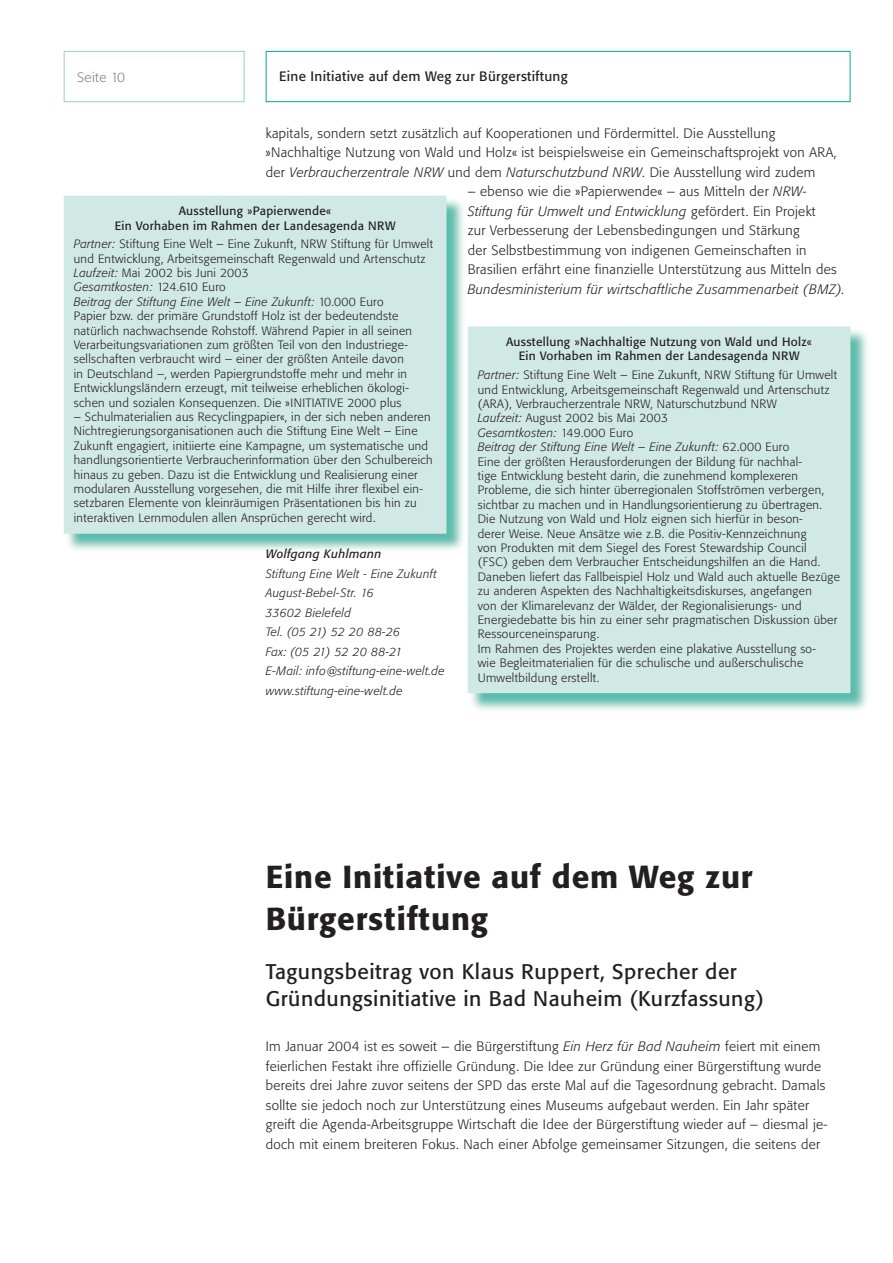
<style>
.page{position:relative;width:893px;height:1263px;background:#fff}
.page>*{position:absolute;margin:0;border:0;box-sizing:border-box;transform-origin:0 0}
.t1{font:500 31.5px/42px "Tn T Form BSK";letter-spacing:.025em;color:#231f20}
.t2{font:21px/27px "Tn T Form BSK";letter-spacing:.025em;color:#231f20}
.t3{font:300 13.5px/19.5px "Tn T Form BSK";letter-spacing:.025em;color:#231f20}
.t4{font:italic 300 13.5px "Tn T Form BSK";letter-spacing:.025em;color:#231f20}
.t5{font:13.5px "Tn T Form BSK";letter-spacing:.025em;color:#231f20}
.t6{font:300 13.5px "Tn T Form BSK";letter-spacing:.025em;color:#808285}
.t7{font:300 12px/14.4px "Tn T Form BSK";letter-spacing:.025em;color:#231f20}
.t8{font:italic 300 12px/19.5px "Tn T Form BSK";letter-spacing:.025em;color:#231f20}
.t9{font:12px/14.4px "Tn T Form BSK";letter-spacing:.025em;color:#231f20;text-align:center}
.t10{font:italic 12px "Tn T Form BSK";letter-spacing:.025em;color:#231f20}
.s1{font-style:italic}
</style>
<div class="page">
<div style="left:266px;top:51px;width:584px;height:51px;border:1px solid #00ac96"></div>
<div style="left:64px;top:51px;width:180px;height:51px;border:1px solid #94d0c5"></div>
<img style="left:67px;top:196px;width:396px;height:354px">
<div style="left:65px;top:196px;width:381px;height:337px;background:#d1e9e4"></div>
<div style="left:64px;top:196px;width:382px;height:338px;border:2px solid #d1e9e4"></div>
<img style="left:470px;top:327px;width:397px;height:383px">
<div style="left:468px;top:327px;width:382px;height:365px;background:#d1e9e4"></div>
<p class="t6" style="left:77px;top:69px;width:49px">Seite 10</p>
<p class="t5" style="left:279px;top:68px;width:290px">Eine Initiative auf dem Weg zur Bürgerstiftung</p>
<p class="t3" style="left:266px;top:123px;width:572px">kapitals, sondern setzt zusätzlich auf Kooperationen und Fördermittel. Die Ausstellung »Nachhaltige Nutzung von Wald und Holz« ist beispielsweise ein Gemeinschaftsprojekt von ARA, der <span class="s1">Verbraucherzentrale NRW</span> und dem <span class="s1">Naturschutzbund NRW</span>. Die Ausstellung wird zudem</p>
<p class="t3" style="left:468px;top:182px;width:370px">– ebenso wie die »Papierwende« – aus Mitteln der <span class="s1">NRW-Stiftung für Umwelt und Entwicklung</span> gefördert. Ein Projekt<br>zur Verbesserung der Lebensbedingungen und Stärkung<br>der Selbstbestimmung von indigenen Gemeinschaften in Brasilien erfährt eine finanzielle Unterstützung aus Mitteln des</p>
<p class="t4" style="left:468px;top:281px;width:379px">Bundesministerium für wirtschaftliche Zusammenarbeit (BMZ).</p>
<p class="t9" style="left:115px;top:204px;width:282px">Ausstellung »Papierwende«<br>Ein Vorhaben im Rahmen der Landesagenda NRW</p>
<p class="t7" style="left:74px;top:237px;width:361px"><span class="s1">Partner:</span> Stiftung Eine Welt – Eine Zukunft, NRW Stiftung für Umwelt und Entwicklung, Arbeitsgemeinschaft Regenwald und Artenschutz <span class="s1">Laufzeit:</span> Mai 2002 bis Juni 2003<br><span class="s1">Gesamtkosten:</span> 124.610 Euro<br><span class="s1">Beitrag der Stiftung Eine Welt – Eine Zukunft:</span> 10.000 Euro<br>Papier bzw. der primäre Grundstoff Holz ist der bedeutendste natürlich nachwachsende Rohstoff. Während Papier in all seinen Verarbeitungsvariationen zum größten Teil von den Industriege&shy;sellschaften verbraucht wird – einer der größten Anteile davon<br>in Deutschland –, werden Papiergrundstoffe mehr und mehr in Entwicklungsländern erzeugt, mit teilweise erheblichen ökologi&shy;schen und sozialen Konsequenzen. Die »INITIATIVE 2000 plus</p>
<p class="t7" style="left:74px;top:410px;width:360px">– Schulmaterialien aus Recyclingpapier«, in der sich neben anderen Nichtregierungsorganisationen auch die Stiftung Eine Welt – Eine Zukunft engagiert, initiierte eine Kampagne, um systematische und handlungsorientierte Verbraucherinformation über den Schulbereich hinaus zu geben. Dazu ist die Entwicklung und Realisierung einer modularen Ausstellung vorgesehen, die mit Hilfe ihrer flexibel ein&shy;setzbaren Elemente von kleinräumigen Präsentationen bis hin zu interaktiven Lernmodulen allen Ansprüchen gerecht wird.</p>
<p class="t9" style="left:506px;top:335px;width:308px">Ausstellung »Nachhaltige Nutzung von Wald und Holz«<br>Ein Vorhaben im Rahmen der Landesagenda NRW</p>
<p class="t7" style="left:478px;top:368px;width:364px"><span class="s1">Partner:</span> Stiftung Eine Welt – Eine Zukunft, NRW Stiftung für Umwelt und Entwicklung, Arbeitsgemeinschaft Regenwald und Artenschutz (ARA), Verbraucherzentrale NRW, Naturschutzbund NRW<br><span class="s1">Laufzeit:</span> August 2002 bis Mai 2003<br><span class="s1">Gesamtkosten:</span> 149.000 Euro<br><span class="s1">Beitrag der Stiftung Eine Welt – Eine Zukunft:</span> 62.000 Euro<br>Eine der größten Herausforderungen der Bildung für nachhal-<br>tige Entwicklung besteht darin, die zunehmend komplexeren Probleme, die sich hinter überregionalen Stoffströmen verbergen, sichtbar zu machen und in Handlungsorientierung zu übertragen.<br>Die Nutzung von Wald und Holz eignen sich hierfür in beson-<br>derer Weise. Neue Ansätze wie z.B. die Positiv-Kennzeichnung<br>von Produkten mit dem Siegel des Forest Stewardship Council<br>(FSC) geben dem Verbraucher Entscheidungshilfen an die Hand.<br>Daneben liefert das Fallbeispiel Holz und Wald auch aktuelle Bezüge zu anderen Aspekten des Nachhaltigkeitsdiskurses, angefangen<br>von der Klimarelevanz der Wälder, der Regionalisierungs- und Energiedebatte bis hin zu einer sehr pragmatischen Diskussion über Ressourceneinsparung.<br>Im Rahmen des Projektes werden eine plakative Ausstellung so-<br>wie Begleitmaterialien für die schulische und außerschulische Umweltbildung erstellt.</p>
<p class="t10" style="left:266px;top:547px;width:117px">Wolfgang Kuhlmann</p>
<p class="t8" style="left:266px;top:564px;width:180px">Stiftung Eine Welt - Eine Zukunft<br>August-Bebel-Str. 16<br>33602 Bielefeld<br>Tel. (05 21) 52 20 88-26<br>Fax: (05 21) 52 20 88-21<br>E-Mail: info@stiftung-eine-welt.de www.stiftung-eine-welt.de</p>
<h1 class="t1" style="left:266px;top:856px;width:488px">Eine Initiative auf dem Weg zur<br>Bürgerstiftung</h1>
<h2 class="t2" style="left:266px;top:958px;width:500px">Tagungsbeitrag von Klaus Ruppert, Sprecher der<br>Gründungsinitiative in Bad Nauheim (Kurzfassung)</h2>
<p class="t3" style="left:266px;top:1037px;width:563px">Im Januar 2004 ist es soweit – die Bürgerstiftung <span class="s1">Ein Herz für Bad Nauheim</span> feiert mit einem feierlichen Festakt ihre offizielle Gründung. Die Idee zur Gründung einer Bürgerstiftung wurde bereits drei Jahre zuvor seitens der SPD das erste Mal auf die Tagesordnung gebracht. Damals sollte sie jedoch noch zur Unterstützung eines Museums aufgebaut werden. Ein Jahr später greift die Agenda-Arbeitsgruppe Wirtschaft die Idee der Bürgerstiftung wieder auf – diesmal je&shy;doch mit einem breiteren Fokus. Nach einer Abfolge gemeinsamer Sitzungen, die seitens der</p>
</div>
